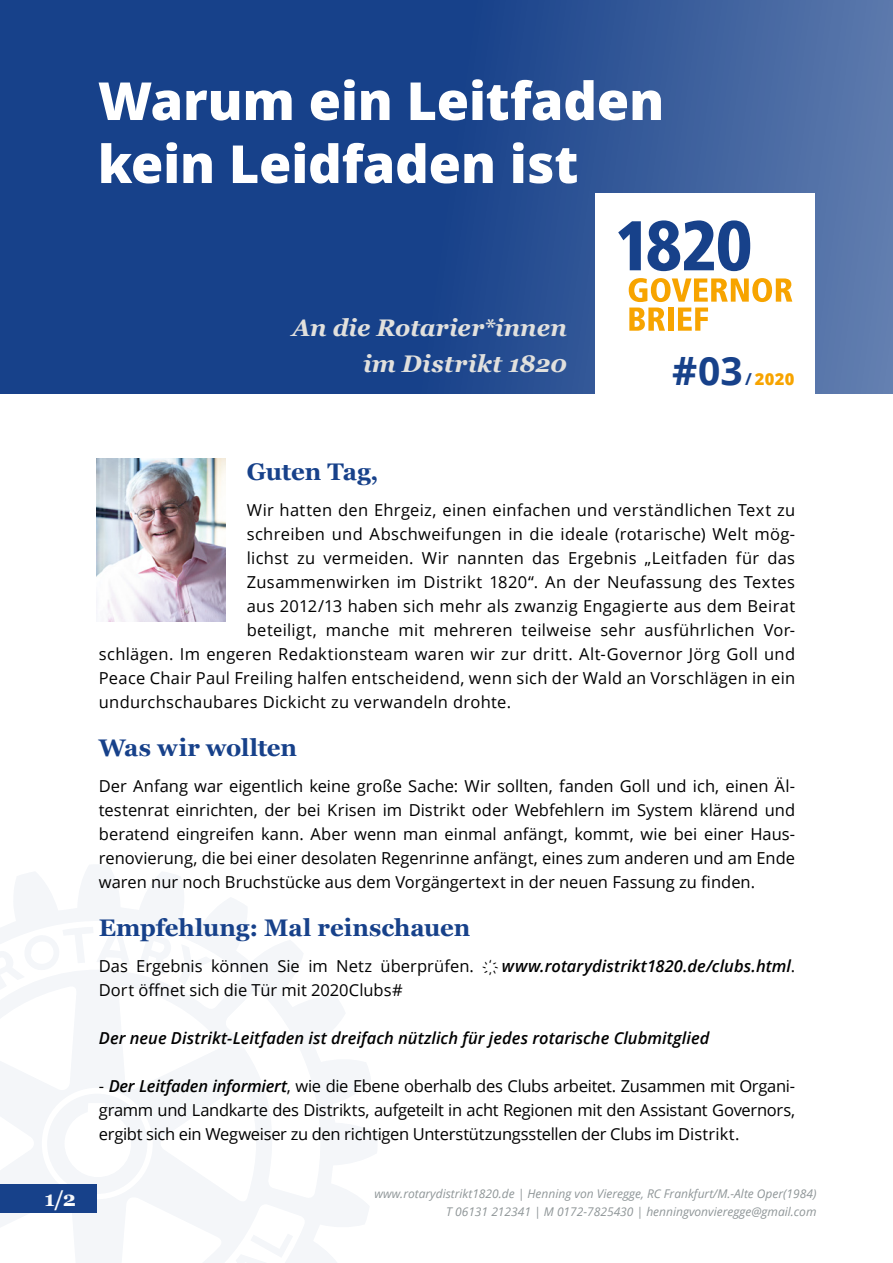
<style>
.page{position:relative;width:893px;height:1263px;background:#fff}
.page>*{position:absolute;margin:0;border:0;box-sizing:border-box;transform-origin:0 0}
.t1{font:800 52.5px/63px "Open Sans";letter-spacing:-.005em;color:#fff}
.t2{font:700 39px "Open Sans";color:#17418a}
.t3{font:700 24px "Georgia";letter-spacing:-.005em;color:#17418a}
.t4{font:italic 700 24px/36px "Georgia";letter-spacing:-.005em;color:#e1e0dd;text-align:right}
.t5{font:700 21px "Georgia";color:#fff}
.t6{font:16.5px/24px "Open Sans";letter-spacing:.02em;color:#000;text-align:justify}
.t7{font:16.5px/24px "Open Sans";color:#000}
.t8{font:italic 600 16.5px "Open Sans";color:#000}
.t9{font:800 16.5px "Open Sans";color:#f7a400}
.t10{font:italic 12px/18px "Open Sans";color:#8f9698;text-align:right}
.s1{font-weight:700;color:#17418a}
.s2{font-weight:600;font-style:italic}
</style>
<div class="page">
<svg style="left:0;top:0;width:893px;height:394px;background:#254c91"></svg>
<svg style="left:0;top:865px;width:379px;height:398px"></svg>
<div style="left:595px;top:194px;width:220px;height:223px;background:#fff"></div>
<svg style="left:618px;top:221px;width:23px;height:49px"></svg>
<svg style="left:647px;top:220px;width:103px;height:51px"></svg>
<svg style="left:629px;top:278px;width:163px;height:53px"></svg>
<img style="left:97px;top:459px;width:129px;height:163px">
<h1 class="t1" style="left:98px;top:67px;width:568px">Warum ein Leitfaden kein Leidfaden ist</h1>
<h3 class="t4" style="left:292px;top:309px;width:276px">An die Rotarier*innen im Distrikt 1820</h3>
<h2 class="t2" style="left:672px;top:344px;width:72px">#03</h2>
<p class="t9" style="left:745px;top:367px;width:51px"><span class="s1">/</span> 2020</p>
<p class="t5" style="left:44px;top:1182px;width:33px">1/2</p>
<h3 class="t3" style="left:247px;top:454px;width:133px">Guten Tag,</h3>
<p class="t6" style="left:247px;top:498px;width:550px">Wir hatten den Ehrgeiz, einen einfachen und verständlichen Text zu</p>
<p class="t6" style="left:247px;top:522px;width:550px">schreiben und Abschweifungen in die ideale (rotarische) Welt mög-</p>
<p class="t6" style="left:247px;top:546px;width:550px">lichst zu vermeiden. Wir nannten das Ergebnis „Leitfaden für das</p>
<p class="t6" style="left:247px;top:570px;width:550px">Zusammenwirken im Distrikt 1820“. An der Neufassung des Textes</p>
<p class="t6" style="left:247px;top:594px;width:550px">aus 2012/13 haben sich mehr als zwanzig Engagierte aus dem Beirat</p>
<p class="t6" style="left:247px;top:618px;width:550px">beteiligt, manche mit mehreren teilweise sehr ausführlichen Vor-</p>
<p class="t6" style="left:99px;top:642px;width:698px">schlägen. Im engeren Redaktionsteam waren wir zur dritt. Alt-Governor Jörg Goll und</p>
<p class="t6" style="left:99px;top:666px;width:698px">Peace Chair Paul Freiling halfen entscheidend, wenn sich der Wald an Vorschlägen in ein</p>
<p class="t6" style="left:99px;top:690px;width:414px">undurchschaubares Dickicht zu verwandeln drohte.</p>
<h3 class="t3" style="left:99px;top:730px;width:200px">Was wir wollten</h3>
<p class="t6" style="left:99px;top:774px;width:698px">Der Anfang war eigentlich keine große Sache: Wir sollten, fanden Goll und ich, einen Äl&shy;testenrat einrichten, der bei Krisen im Distrikt oder Webfehlern im System klärend und beratend eingreifen kann. Aber wenn man einmal anfängt, kommt, wie bei einer Haus&shy;renovierung, die bei einer desolaten Regenrinne anfängt, eines zum anderen und am Ende waren nur noch Bruchstücke aus dem Vorgängertext in der neuen Fassung zu finden.</p>
<h3 class="t3" style="left:99px;top:910px;width:373px">Empfehlung: Mal reinschauen</h3>
<p class="t7" style="left:99px;top:954px;width:698px">Das Ergebnis können Sie im Netz überprüfen. <span class="s2">҉ www.rotarydistrikt1820.de/clubs.html</span>.<br>Dort öffnet sich die Tür mit 2020Clubs#</p>
<p class="t8" style="left:99px;top:1027px;width:612px">Der neue Distrikt-Leitfaden ist dreifach nützlich für jedes rotarische Clubmitglied</p>
<p class="t6" style="left:99px;top:1074px;width:698px">- <span class="s2">Der Leitfaden informiert</span>, wie die Ebene oberhalb des Clubs arbeitet. Zusammen mit Organi&shy;gramm und Landkarte des Distrikts, aufgeteilt in acht Regionen mit den Assistant Governors, ergibt sich ein Wegweiser zu den richtigen Unterstützungsstellen der Clubs im Distrikt.</p>
<p class="t10" style="left:374px;top:1184px;width:443px">www.rotarydistrikt1820.de | Henning von Vieregge, RC Frankfurt/M.-Alte Oper(1984)<br>T 06131 212341 | M 0172-7825430 | henningvonvieregge@gmail.com</p>
</div>
